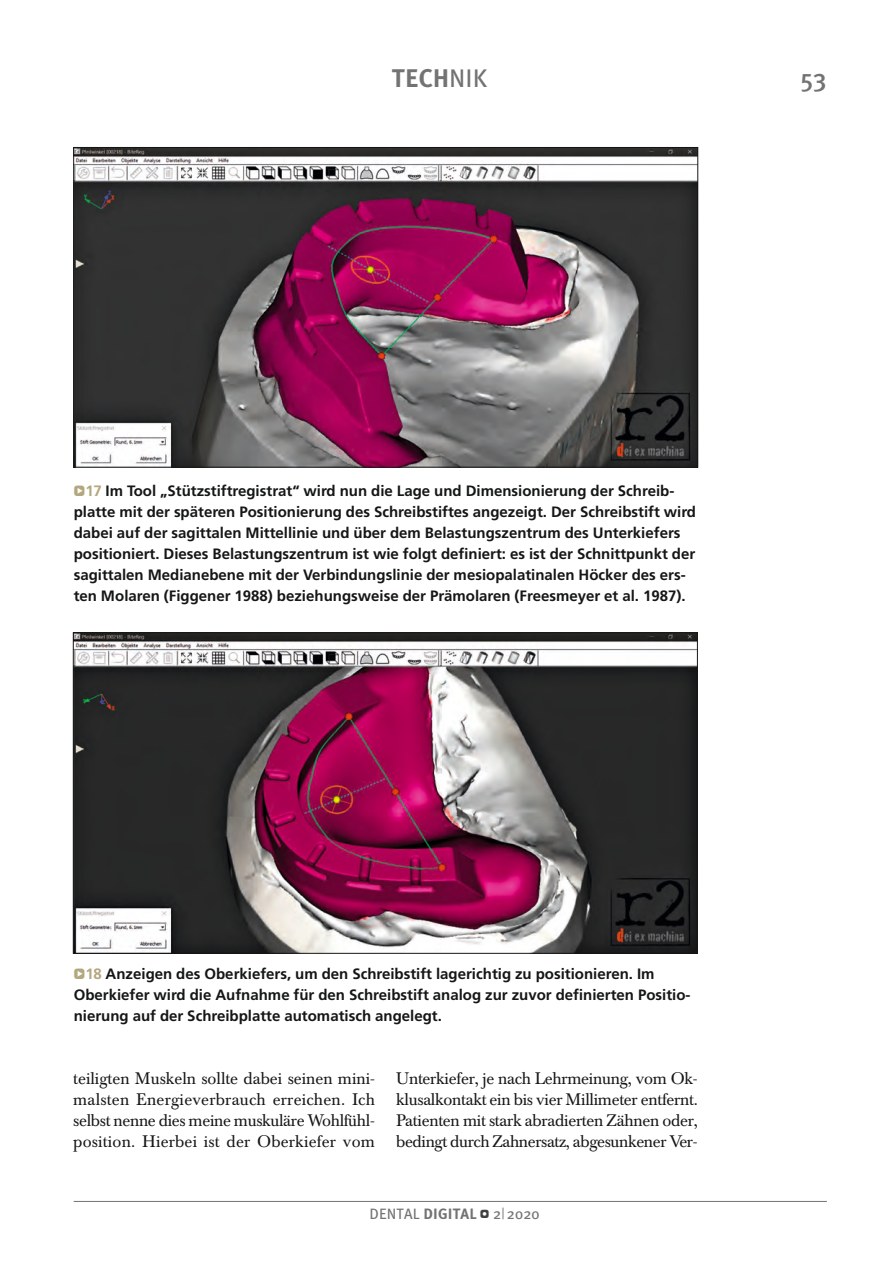
<style>
.page{position:relative;width:894px;height:1262px;background:#fff}
.page>*{position:absolute;margin:0;border:0;box-sizing:border-box;transform-origin:0 0}
.t1{font:700 25.5px "Meta Plus";color:#727372}
.t2{font:500 25.5px "Meta Plus";color:#727372}
._01_Fließtext11_14{font:16.5px/21px "Baskerville BE";letter-spacing:-.02em;color:#151616;text-align:justify}
._03_Bildunterschrift{font:700 15px/21px "Frutiger";color:#151616}
.t3{font:15px "Meta Plus";letter-spacing:.01em;color:#727372}
.s1{font-weight:400}
.s2{font-family:"Click Bits Icon Pods";font-weight:400;color:#b3a77e}
.s3{color:#b3a77e}
.s4{font-weight:700}
.s5{font-family:"Click Bits Icon Pods";font-size:12px;color:#414140}
.s6{color:#939393}
</style>
<div class="page">
<hr style="left:74px;top:1201px;width:752px;height:1px;background:#727372">
<img style="left:75px;top:149px;width:621px;height:316px">
<img style="left:75px;top:634px;width:620px;height:317px">
<h1 class="t1" style="left:392px;top:64px;width:97px">TECH<span class="s1">NIK</span></h1>
<h1 class="t2" style="left:800px;top:64px;width:28px">53</h1>
<p class="_03_Bildunterschrift" style="left:74px;top:480px;width:623px"><span class="s2">Q</span><span class="s3">17</span> Im Tool „Stützstiftregistrat“ wird nun die Lage und Dimensionierung der Schreib&shy;platte mit der späteren Positionierung des Schreibstiftes angezeigt. Der Schreibstift wird dabei auf der sagittalen Mittellinie und über dem Belastungszentrum des Unterkiefers positioniert. Dieses Belastungszentrum ist wie folgt definiert: es ist der Schnittpunkt der sagittalen Medianebene mit der Verbindungslinie der mesiopalatinalen Höcker des ers&shy;ten Molaren (Figgener 1988) beziehungsweise der Prämolaren (Freesmeyer et al. 1987).</p>
<p class="_03_Bildunterschrift" style="left:74px;top:963px;width:617px"><span class="s2">Q</span><span class="s3">18</span> Anzeigen des Oberkiefers, um den Schreibstift lagerichtig zu positionieren. Im<br>Oberkiefer wird die Aufnahme für den Schreibstift analog zur zuvor definierten Positio&shy;nierung auf der Schreibplatte automatisch angelegt.</p>
<p class="_01_Fließtext11_14" style="left:73px;top:1068px;width:303px">teiligten Muskeln sollte dabei seinen mini&shy;malsten Energieverbrauch erreichen. Ich selbst nenne dies meine muskuläre Wohlfühl&shy;position. Hierbei ist der Oberkiefer vom</p>
<p class="_01_Fließtext11_14" style="left:396px;top:1068px;width:303px">Unterkiefer, je nach Lehrmeinung, vom Ok&shy;klusalkontakt ein bis vier Millimeter entfernt.<br>Patienten mit stark abradierten Zähnen oder, bedingt durch Zahnersatz, abgesunkener Ver-</p>
<p class="t3" style="left:369px;top:1205px;width:172px">DENTAL <span class="s4">DIGITAL</span> <span class="s5">W</span> 2<span class="s6">|</span> 2020</p>
</div>
